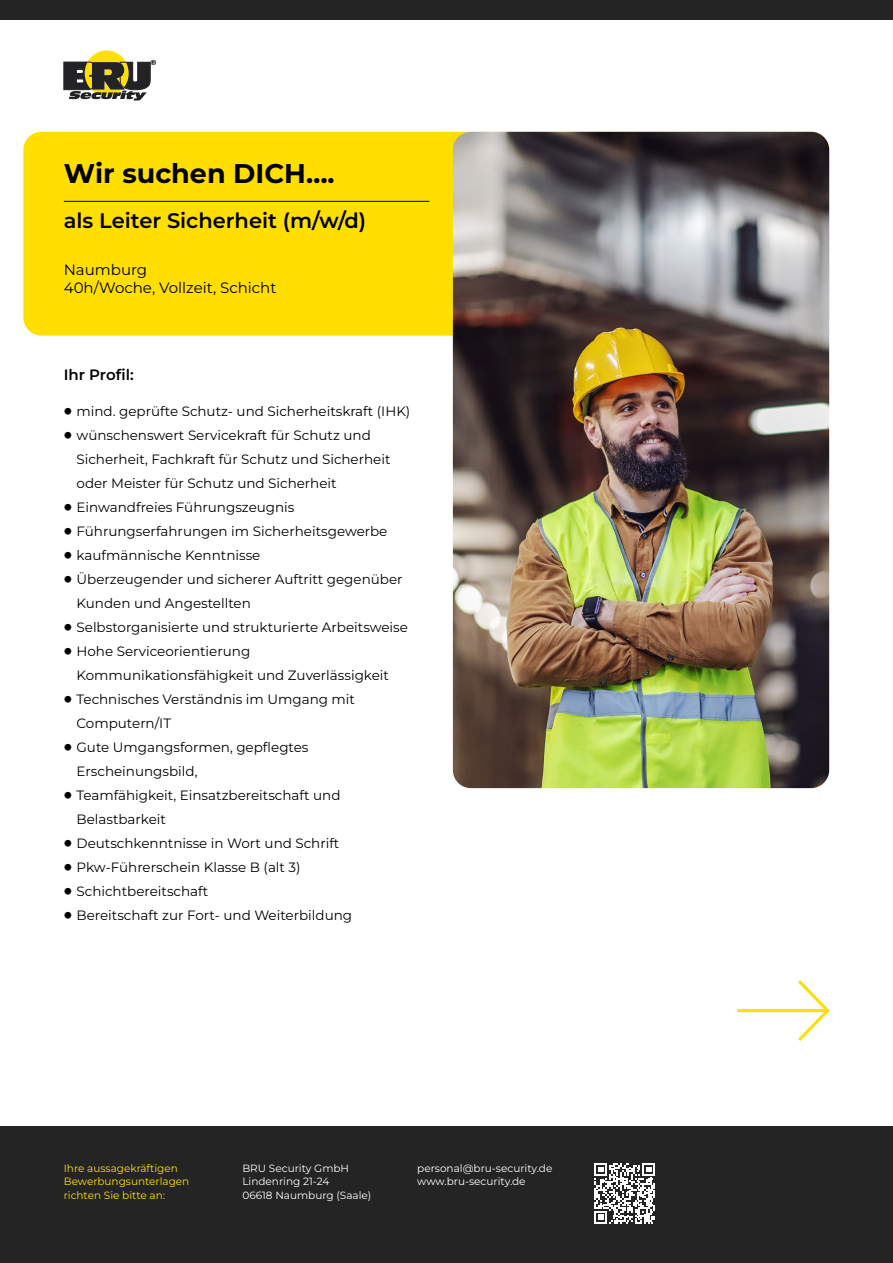
<style>
.page{position:relative;width:893px;height:1263px;background:#fff}
.page>*{position:absolute;margin:0;border:0;box-sizing:border-box;transform-origin:0 0}
.t1{font:700 27px "Montserrat";color:#000}
.t2{font:600 21px "Montserrat";color:#000}
.t3{font:15px/18px "Montserrat";color:#000}
.t4{font:600 15px "Montserrat";color:#000}
.t5{font:13.5px/24px "Montserrat";color:#000}
.t6{font:10.5px/13.5px "Montserrat";color:#fff}
.t7{font:10.5px/13.5px "Montserrat";color:#ffdf00}
.s1{font-family:"SF Pro"}
</style>
<div class="page">
<div style="left:0;top:1127px;width:893px;height:136px;background:#242425"></div>
<div style="left:0;top:0;width:893px;height:19px;background:#242425"></div>
<div style="left:23px;top:132px;width:806px;height:204px;background:#ffdf00;border-radius:18px"></div>
<div style="left:85px;top:50px;width:44px;height:46px;background:#ffdf07;border-radius:50%"></div>
<svg style="left:64px;top:60px;width:92px;height:41px"></svg>
<hr style="left:64px;top:201px;width:365px;height:1px;background:#000">
<img style="left:453px;top:132px;width:376px;height:656px">
<svg style="left:594px;top:1163px;width:61px;height:61px"></svg>
<svg style="left:795px;top:980px;width:35px;height:61px"></svg>
<hr style="left:737px;top:1009px;width:92px;height:3px;background:#ffdf00">
<h1 class="t1" style="left:64px;top:156px;width:272px">Wir suchen DICH….</h1>
<h2 class="t2" style="left:64px;top:207px;width:304px">als Leiter Sicherheit (m/w/d)</h2>
<p class="t3" style="left:64px;top:260px;width:214px">Naumburg<br>40h/Woche, Vollzeit, Schicht</p>
<p class="t4" style="left:64px;top:365px;width:71px">Ihr Profil:</p>
<p class="t5" style="left:64px;top:399px;width:348px"><span class="s1">੊</span> mind. geprüfte Schutz- und Sicherheitskraft (IHK) <span class="s1">੊</span> wünschenswert Servicekraft für Schutz und</p>
<p class="t5" style="left:77px;top:447px;width:315px">Sicherheit, Fachkraft für Schutz und Sicherheit</p>
<p class="t5" style="left:77px;top:471px;width:262px">oder Meister für Schutz und Sicherheit</p>
<p class="t5" style="left:64px;top:495px;width:232px"><span class="s1">੊</span> Einwandfreies Führungszeugnis</p>
<p class="t5" style="left:64px;top:519px;width:325px"><span class="s1">੊</span> Führungserfahrungen im Sicherheitsgewerbe</p>
<p class="t5" style="left:64px;top:543px;width:198px"><span class="s1">੊</span> kaufmännische Kenntnisse</p>
<p class="t5" style="left:64px;top:567px;width:340px"><span class="s1">੊</span> Überzeugender und sicherer Auftritt gegenüber</p>
<p class="t5" style="left:77px;top:591px;width:176px">Kunden und Angestellten</p>
<p class="t5" style="left:64px;top:615px;width:346px"><span class="s1">੊</span> Selbstorganisierte und strukturierte Arbeitsweise</p>
<p class="t5" style="left:64px;top:639px;width:188px"><span class="s1">੊</span> Hohe Serviceorientierung</p>
<p class="t5" style="left:77px;top:663px;width:314px">Kommunikationsfähigkeit und Zuverlässigkeit</p>
<p class="t5" style="left:64px;top:687px;width:293px"><span class="s1">੊</span> Technisches Verständnis im Umgang mit</p>
<p class="t5" style="left:77px;top:711px;width:96px">Computern/IT</p>
<p class="t5" style="left:64px;top:735px;width:246px"><span class="s1">੊</span> Gute Umgangsformen, gepflegtes</p>
<p class="t5" style="left:77px;top:759px;width:123px">Erscheinungsbild,</p>
<p class="t5" style="left:64px;top:783px;width:278px"><span class="s1">੊</span> Teamfähigkeit, Einsatzbereitschaft und</p>
<p class="t5" style="left:77px;top:807px;width:91px">Belastbarkeit</p>
<p class="t5" style="left:64px;top:831px;width:277px"><span class="s1">੊</span> Deutschkenntnisse in Wort und Schrift</p>
<p class="t5" style="left:64px;top:855px;width:238px"><span class="s1">੊</span> Pkw-Führerschein Klasse B (alt 3)</p>
<p class="t5" style="left:64px;top:879px;width:146px"><span class="s1">੊</span> Schichtbereitschaft</p>
<p class="t5" style="left:64px;top:903px;width:290px"><span class="s1">੊</span> Bereitschaft zur Fort- und Weiterbildung</p>
<p class="t7" style="left:64px;top:1161px;width:127px">Ihre aussagekräftigen<br>Bewerbungsunterlagen richten Sie bitte an:</p>
<p class="t6" style="left:242px;top:1161px;width:131px">BRU Security GmbH<br>Lindenring 21-24<br>06618 Naumburg (Saale)</p>
<p class="t6" style="left:417px;top:1161px;width:137px">personal@bru-security.de www.bru-security.de</p>
</div>
